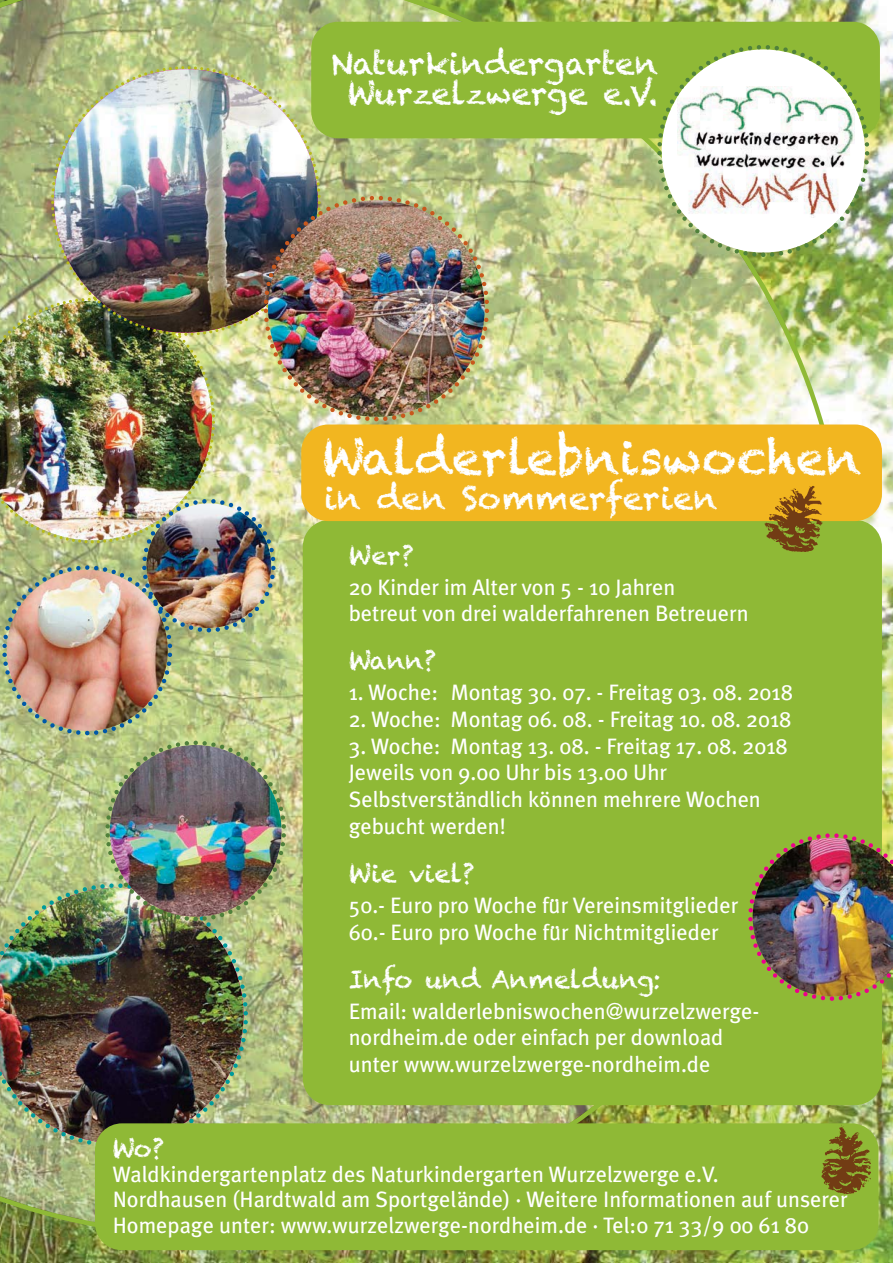
<style>
.page{position:relative;width:893px;height:1263px;background:#fff}
.page>*{position:absolute;margin:0;border:0;box-sizing:border-box;transform-origin:0 0}
.t1{font:47.55px "Chalkduster";color:#fff}
.t2{font:32.25px "Chalkduster";letter-spacing:.005em;color:#fff}
.t3{font:31.2px/30.3px "Chalkduster";color:#fff;text-align:center}
.t4{font:25.05px "Chalkduster";color:#fff}
.t5{font:22.35px/26.7px "Meta Plus";color:#fff}
.s1{font-family:"Baskerville";font-weight:700;font-style:italic}
</style>
<div class="page">
<img style="left:0;top:0;width:893px;height:1263px">
<img style="left:0;top:0;width:849px;height:1238px">
<div style="left:311px;top:22px;width:569px;height:116px;background:#8fb936;border-radius:27px"></div>
<img style="left:655px;top:45px;width:217px;height:214px">
<svg style="left:761px;top:253px;width:4px;height:4px"></svg>
<img style="left:0;top:296px;width:217px;height:201px">
<img style="left:49px;top:64px;width:273px;height:273px">
<img style="left:261px;top:194px;width:230px;height:230px">
<svg style="left:374px;top:417px;width:5px;height:4px"></svg>
<img style="left:0;top:924px;width:250px;height:226px">
<img style="left:0;top:497px;width:288px;height:427px">
<div style="left:303px;top:520px;width:579px;height:585px;background:#8fb936;border-radius:27px"></div>
<div style="left:95px;top:1123px;width:783px;height:127px;background:#8fb936;border-radius:27px"></div>
<div style="left:301px;top:425px;width:581px;height:96px;background:#f2b620;border-radius:27px"></div>
<img style="left:764px;top:486px;width:59px;height:66px">
<img style="left:816px;top:1120px;width:66px;height:85px">
<img style="left:748px;top:831px;width:145px;height:172px">
<h3 class="t3" style="left:331px;top:51px;width:329px">Naturkindergarten<br>Wurzelzwerge e.V.</h3>
<h1 class="t1" style="left:322px;top:433px;width:541px">Walderlebniswochen</h1>
<h2 class="t2" style="left:324px;top:481px;width:395px">in den Sommerferien</h2>
<p class="t4" style="left:349px;top:542px;width:67px">Wer?</p>
<p class="t5" style="left:349px;top:575px;width:401px">20 Kinder im Alter von 5 - 10 Jahren betreut von drei walderfahrenen Betreuern</p>
<p class="t4" style="left:349px;top:648px;width:89px">Wann?</p>
<p class="t5" style="left:349px;top:680px;width:446px">1. Woche: Montag 30. 07. - Freitag 03. 08. 2018</p>
<p class="t5" style="left:349px;top:707px;width:444px">2. Woche: Montag 06. 08. - Freitag 10. 08. 2018</p>
<p class="t5" style="left:349px;top:734px;width:441px">3. Woche: Montag 13. 08. - Freitag 17. 08. 2018<br>Jeweils von 9.00 Uhr bis 13.00 Uhr Selbstverständlich können mehrere Wochen gebucht werden!</p>
<p class="t4" style="left:349px;top:860px;width:127px">Wie viel?</p>
<p class="t5" style="left:349px;top:892px;width:391px;line-height:27.6px">50.- Euro pro Woche fu<span class="s1">̈</span>r Vereinsmitglieder<br>60.- Euro pro Woche fu<span class="s1">̈</span>r Nichtmitglieder</p>
<p class="t4" style="left:349px;top:966px;width:314px">Info und Anmeldung:</p>
<p class="t5" style="left:349px;top:999px;width:412px">Email: walderlebniswochen@wurzelzwerge&shy;nordheim.de oder einfach per download unter www.wurzelzwerge-nordheim.de</p>
<p class="t4" style="left:113px;top:1136px;width:53px">Wo?</p>
<p class="t5" style="left:113px;top:1163px;width:736px;line-height:25px">Waldkindergartenplatz des Naturkindergarten Wurzelzwerge e.V.<br>Nordhausen (Hardtwald am Sportgelände) · Weitere Informationen auf unserer<br>Homepage unter: www.wurzelzwerge-nordheim.de · Tel:0 71 33/9 00 61 80</p>
</div>
